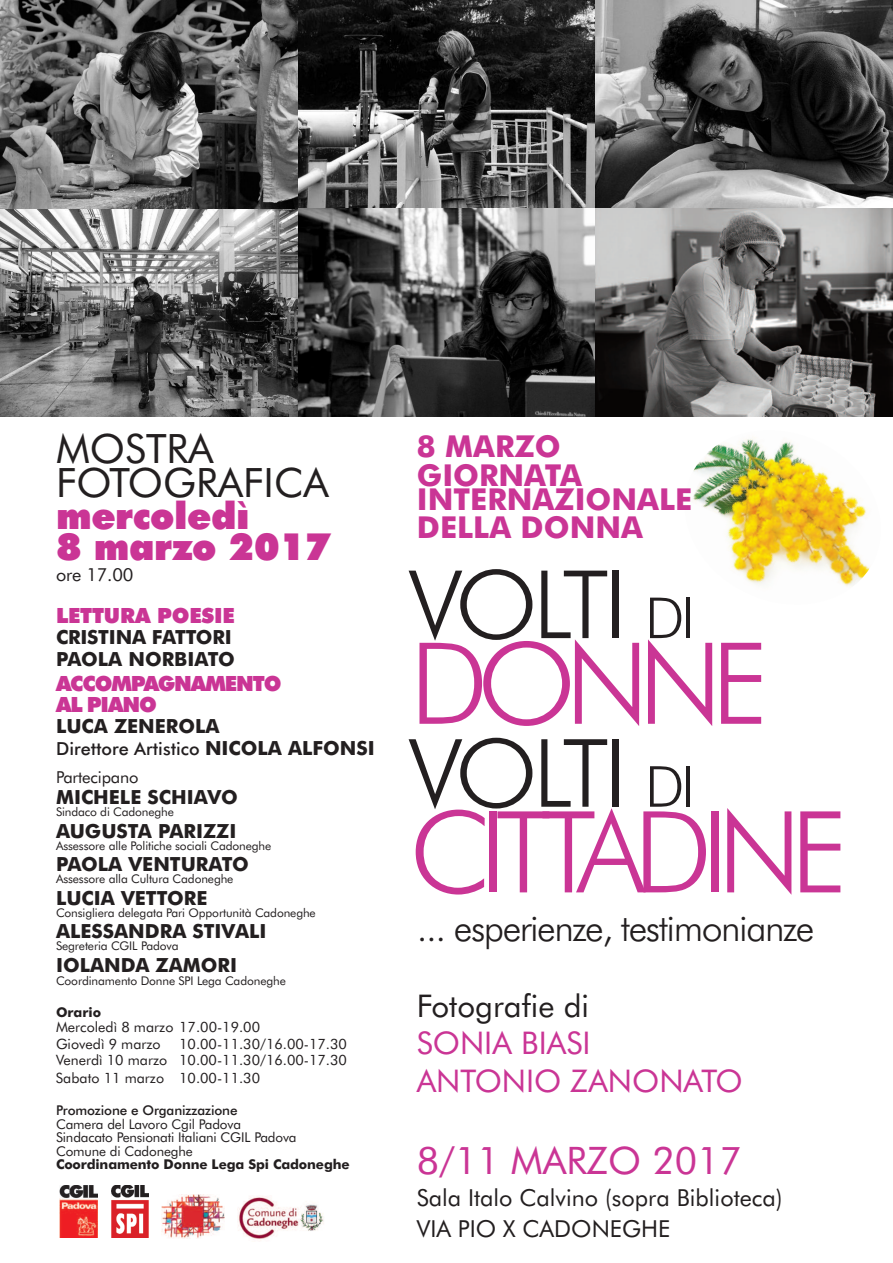
<style>
.page{position:relative;width:893px;height:1263px;background:#fff}
.page>*{position:absolute;margin:0;border:0;box-sizing:border-box;transform-origin:0 0}
.t1{font:300 113.25px "Futura BT";letter-spacing:-.1em;color:#ca3595}
.t2{font:300 94.35px "Futura BT";letter-spacing:-.06em;color:#231f20}
.t3{font:40.5px/34.5px "Futura BT";color:#231f20}
.t4{font:37.95px "Futura BT";color:#ca3595}
.t5{font:300 37.5px "Futura BT";letter-spacing:-.04em;color:#231f20}
.t6{font:900 37.5px/31.5px "Futura BT";letter-spacing:-.01em;color:#ca3595}
.t7{font:31.35px/37.5px "Futura BT";color:#ca3595}
.t8{font:31.35px "Futura BT";color:#231f20}
.t9{font:700 30.15px/28.5px "Futura BT";color:#ca3595}
.t10{font:23.4px/31.3px "Futura BT";color:#231f20}
.t11{font:900 21px/21px "Futura BT";letter-spacing:-.05em;color:#ca3595}
.t12{font:900 21px "Futura BT";letter-spacing:-.01em;color:#ca3595}
.t13{font:700 19.5px/21.5px "Futura BT";color:#231f20}
.t14{font:500 18px "Futura BT";color:#231f20}
.t15{font:18px "Futura BT";letter-spacing:-.01em;color:#231f20}
.t16{font:16.5px "Futura BT";letter-spacing:-.01em;color:#231f20}
.t17{font:14.25px/16.5px "Futura BT";color:#231f20}
.t18{font:13.5px/13.5px "Futura BT";letter-spacing:-.01em;color:#231f20}
.t19{font:700 13.5px "Futura BT";letter-spacing:-.01em;color:#231f20}
.t20{font:500 13.5px "Futura BT";letter-spacing:-.01em;color:#231f20}
.t21{font:12px "Futura BT";letter-spacing:-.01em;color:#231f20}
.s1{font-weight:700;font-size:19.5px}
.s2{font-size:56.7px}
</style>
<div class="page">
<img style="left:0;top:0;width:893px;height:208px">
<img style="left:0;top:208px;width:595px;height:209px">
<img style="left:595px;top:208px;width:298px;height:209px">
<img style="left:59px;top:1185px;width:39px;height:53px">
<img style="left:111px;top:1186px;width:38px;height:52px">
<img style="left:162px;top:1195px;width:63px;height:43px">
<img style="left:693px;top:437px;width:177px;height:149px">
<img style="left:238px;top:1196px;width:86px;height:45px">
<h3 class="t3" style="left:56px;top:431px;width:274px">MOSTRA<br>FOTOGRAFICA</h3>
<h3 class="t6" style="left:56px;top:500px;width:276px">mercoledì<br>8 marzo 2017</h3>
<h3 class="t15" style="left:56px;top:564px;width:79px">ore 17.00</h3>
<h3 class="t12" style="left:56px;top:604px;width:180px">LETTURA POESIE</h3>
<h3 class="t13" style="left:56px;top:627px;width:180px">CRISTINA FATTORI<br>PAOLA NORBIATO</h3>
<h3 class="t11" style="left:56px;top:673px;width:227px">ACCOMPAGNAMENTO<br>AL PIANO</h3>
<h3 class="t13" style="left:56px;top:716px;width:165px">LUCA ZENEROLA</h3>
<h3 class="t14" style="left:56px;top:738px;width:320px">Direttore Artistico <span class="s1">NICOLA ALFONSI</span></h3>
<h3 class="t16" style="left:56px;top:767px;width:84px">Partecipano</h3>
<h3 class="t13" style="left:56px;top:787px;width:183px">MICHELE SCHIAVO</h3>
<p class="t21" style="left:56px;top:805px;width:120px">Sindaco di Cadoneghe</p>
<h3 class="t13" style="left:56px;top:820px;width:182px">AUGUSTA PARIZZI</h3>
<p class="t21" style="left:56px;top:839px;width:217px">Assessore alle Politiche sociali Cadoneghe</p>
<h3 class="t13" style="left:56px;top:854px;width:194px">PAOLA VENTURATO</h3>
<p class="t21" style="left:56px;top:872px;width:179px">Assessore alla Cultura Cadoneghe</p>
<h3 class="t13" style="left:56px;top:887px;width:153px">LUCIA VETTORE</h3>
<p class="t21" style="left:56px;top:906px;width:261px">Consigliera delegata Pari Opportunità Cadoneghe</p>
<h3 class="t13" style="left:56px;top:921px;width:212px">ALESSANDRA STIVALI</h3>
<p class="t21" style="left:56px;top:939px;width:124px">Segreteria CGIL Padova</p>
<h3 class="t13" style="left:56px;top:954px;width:183px">IOLANDA ZAMORI</h3>
<p class="t21" style="left:56px;top:974px;width:231px">Coordinamento Donne SPI Lega Cadoneghe</p>
<p class="t19" style="left:56px;top:1005px;width:47px">Orario</p>
<p class="t17" style="left:56px;top:1019px;width:206px">Mercoledì 8 marzo 17.00-19.00<br>Giovedì 9 marzo</p>
<p class="t17" style="left:56px;top:1036px;width:292px;text-align:right">10.00-11.30/16.00-17.30<br>Venerdì 10 marzo 10.00-11.30/16.00-17.30</p>
<p class="t17" style="left:56px;top:1070px;width:206px">Sabato 11 marzo 10.00-11.30</p>
<p class="t20" style="left:56px;top:1102px;width:183px">Promozione e Organizzazione</p>
<p class="t18" style="left:56px;top:1117px;width:242px">Camera del Lavoro Cgil Padova<br>Sindacato Pensionati Italiani CGIL Padova<br>Comune di Cadoneghe</p>
<p class="t19" style="left:56px;top:1156px;width:295px">Coordinamento Donne Lega Spi Cadoneghe</p>
<h3 class="t9" style="left:417px;top:433px;width:167px">8 MARZO<br>GIORNATA</h3>
<h3 class="t9" style="left:417px;top:485px;width:277px">INTERNAZIONALE<br>DELLA DONNA</h3>
<h2 class="t2" style="left:409px;top:550px;width:287px">VOLTI <span class="s2">DI</span></h2>
<h1 class="t1" style="left:409px;top:618px;width:361px">DONNE</h1>
<h2 class="t2" style="left:409px;top:719px;width:287px">VOLTI <span class="s2">DI</span></h2>
<h1 class="t1" style="left:409px;top:787px;width:440px">CITTADINE</h1>
<h3 class="t5" style="left:417px;top:906px;width:399px">... esperienze, testimonianze</h3>
<h3 class="t8" style="left:417px;top:988px;width:174px">Fotografie di</h3>
<h3 class="t7" style="left:417px;top:1025px;width:328px">SONIA BIASI<br>ANTONIO ZANONATO</h3>
<h3 class="t4" style="left:417px;top:1139px;width:327px">8/11 MARZO 2017</h3>
<h3 class="t10" style="left:417px;top:1182px;width:367px">Sala Italo Calvino (sopra Biblioteca)<br>VIA PIO X CADONEGHE</h3>
</div>
